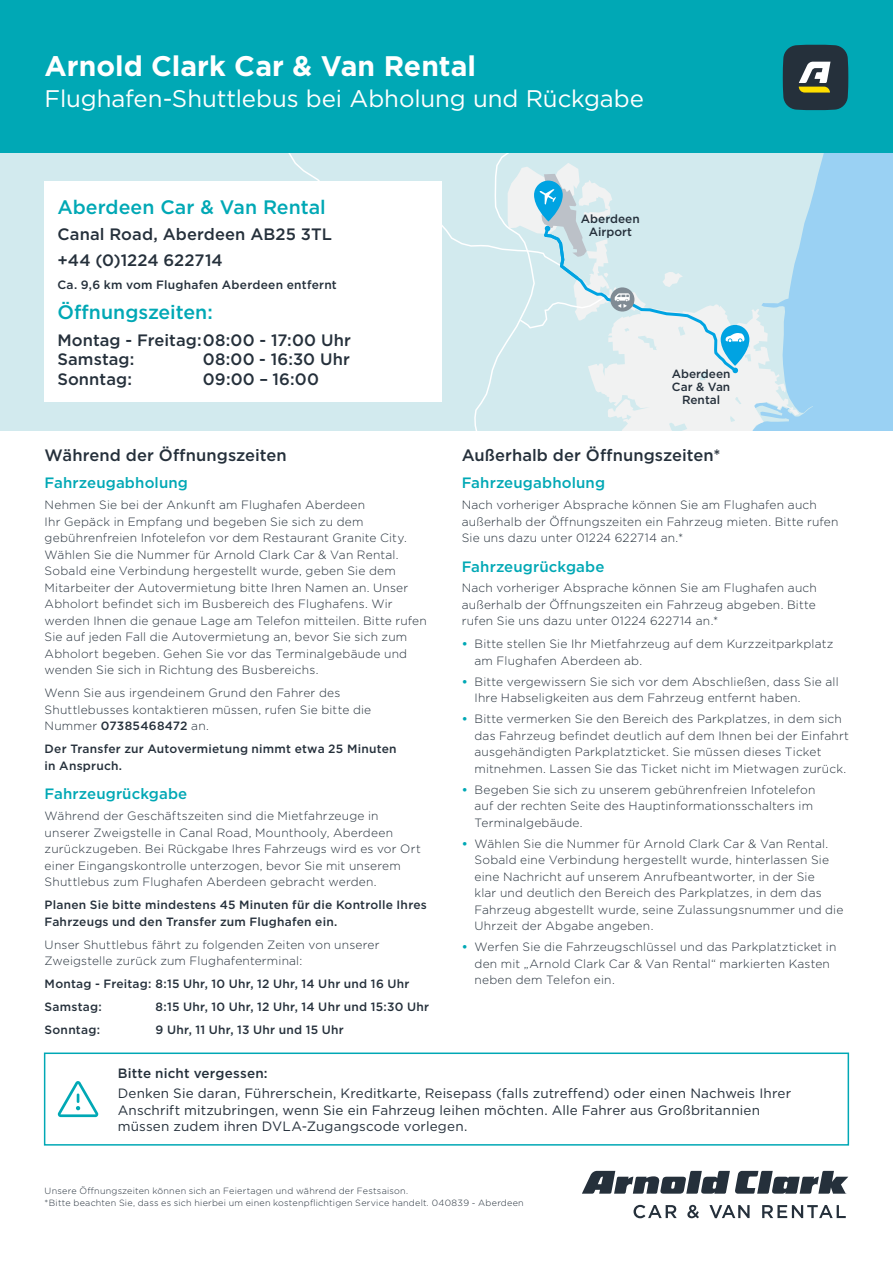
<style>
.page{position:relative;width:893px;height:1263px;background:#fff}
.page>*{position:absolute;margin:0;border:0;box-sizing:border-box;transform-origin:0 0}
.t1{font:700 28.35px "Gotham";color:#fff}
.t2{font:24px "Gotham";letter-spacing:-.005em;color:#fff}
.t3{font:500 19.5px "Gotham";color:#00a8b5}
.t4{font:500 16.5px/26.2px "Gotham";letter-spacing:.005em;color:#25303b}
.t5{font:500 15px "Gotham";letter-spacing:.01em;color:#00a8b5}
.t6{font:13.5px/16.5px "Gotham";letter-spacing:.01em;color:#25303b}
.t7{font:500 13.5px "Gotham";letter-spacing:.01em;color:#25303b}
.t8{font:300 12px/16.5px "Gotham";letter-spacing:.015em;color:#25303b}
.t9{font:500 12px/16.5px "Gotham";letter-spacing:.02em;color:#25303b}
.t10{font:500 11.85px/13.4px "Gotham";color:#25303b;text-align:center}
.t11{font:300 9px/12px "Gotham";letter-spacing:.03em;color:#25303b}
.s1{font-weight:500}
.s2{font-weight:700;color:#00a8b5}
</style>
<div class="page">
<div style="left:0;top:0;width:893px;height:153px;background:#00a8b5"></div>
<svg style="left:783px;top:45px;width:65px;height:65px;background:#405050"></svg>
<svg style="left:633px;top:1205px;width:44px;height:13px"></svg>
<svg style="left:687px;top:1205px;width:12px;height:13px"></svg>
<svg style="left:709px;top:1205px;width:41px;height:13px"></svg>
<svg style="left:762px;top:1205px;width:84px;height:13px"></svg>
<svg style="left:582px;top:1171px;width:266px;height:23px"></svg>
<div style="left:690px;top:153px;width:203px;height:277px;background:#9ad1f3"></div>
<svg style="left:0;top:153px;width:824px;height:277px;fill:#d2eaee"></svg>
<svg style="left:279px;top:153px;width:520px;height:277px"></svg>
<div style="left:45px;top:181px;width:397px;height:221px;background:#fff"></div>
<div style="left:44px;top:1052px;width:805px;height:93px;border:2px solid #00a8b5"></div>
<svg style="left:58px;top:1081px;width:40px;height:36px"></svg>
<h1 class="t1" style="left:45px;top:47px;width:433px">Arnold Clark Car &amp; Van Rental</h1>
<h2 class="t2" style="left:45px;top:83px;width:601px">Flughafen-Shuttlebus bei Abholung und Rückgabe</h2>
<h3 class="t3" style="left:57px;top:194px;width:270px">Aberdeen Car &amp; Van Rental</h3>
<h3 class="t4" style="left:57px;top:221px;width:276px">Canal Road, Aberdeen AB25 3TL +44 (0)1224 622714</h3>
<p class="t9" style="left:57px;top:276px;width:281px">Ca. 9,6 km vom Flughafen Aberdeen entfernt</p>
<h3 class="t3" style="left:57px;top:300px;width:157px">Öffnungszeiten:</h3>
<h3 class="t4" style="left:57px;top:330px;width:295px;line-height:19.8px">Montag - Freitag:08:00 - 17:00 Uhr<br>Samstag:</h3>
<h3 class="t4" style="left:203px;top:346px;width:149px">08:00 - 16:30 Uhr</h3>
<h3 class="t4" style="left:57px;top:366px;width:76px">Sonntag:</h3>
<h3 class="t4" style="left:203px;top:366px;width:118px">09:00 – 16:00</h3>
<p class="t10" style="left:581px;top:212px;width:60px">Aberdeen<br>Airport</p>
<p class="t10" style="left:672px;top:367px;width:60px">Aberdeen<br>Car &amp; Van<br>Rental</p>
<h3 class="t4" style="left:45px;top:441px;width:244px">Während der Öffnungszeiten</h3>
<p class="t5" style="left:45px;top:473px;width:145px">Fahrzeugabholung</p>
<p class="t8" style="left:45px;top:496px;width:384px">Nehmen Sie bei der Ankunft am Flughafen Aberdeen<br>Ihr Gepäck in Empfang und begeben Sie sich zu dem gebührenfreien Infotelefon vor dem Restaurant Granite City.<br>Wählen Sie die Nummer für Arnold Clark Car &amp; Van Rental.<br>Sobald eine Verbindung hergestellt wurde, geben Sie dem Mitarbeiter der Autovermietung bitte Ihren Namen an. Unser Abholort befindet sich im Busbereich des Flughafens. Wir werden Ihnen die genaue Lage am Telefon mitteilen. Bitte rufen Sie auf jeden Fall die Autovermietung an, bevor Sie sich zum Abholort begeben. Gehen Sie vor das Terminalgebäude und wenden Sie sich in Richtung des Busbereichs.</p>
<p class="t8" style="left:45px;top:684px;width:328px">Wenn Sie aus irgendeinem Grund den Fahrer des<br>Shuttlebusses kontaktieren müssen, rufen Sie bitte die<br>Nummer <span class="s1">07385468472</span> an.</p>
<p class="t9" style="left:45px;top:740px;width:353px">Der Transfer zur Autovermietung nimmt etwa 25 Minuten in Anspruch.</p>
<p class="t5" style="left:45px;top:784px;width:144px">Fahrzeugrückgabe</p>
<p class="t8" style="left:45px;top:807px;width:378px">Während der Geschäftszeiten sind die Mietfahrzeuge in unserer Zweigstelle in Canal Road, Mounthooly, Aberdeen zurückzugeben. Bei Rückgabe Ihres Fahrzeugs wird es vor Ort einer Eingangskontrolle unterzogen, bevor Sie mit unserem Shuttlebus zum Flughafen Aberdeen gebracht werden.</p>
<p class="t9" style="left:45px;top:896px;width:384px">Planen Sie bitte mindestens 45 Minuten für die Kontrolle Ihres<br>Fahrzeugs und den Transfer zum Flughafen ein.</p>
<p class="t8" style="left:45px;top:936px;width:336px">Unser Shuttlebus fährt zu folgenden Zeiten von unserer<br>Zweigstelle zurück zum Flughafenterminal:</p>
<p class="t9" style="left:45px;top:972px;width:366px;line-height:23.1px">Montag - Freitag: 8:15 Uhr, 10 Uhr, 12 Uhr, 14 Uhr und 16 Uhr<br>Samstag:</p>
<p class="t9" style="left:156px;top:998px;width:275px">8:15 Uhr, 10 Uhr, 12 Uhr, 14 Uhr und 15:30 Uhr</p>
<p class="t9" style="left:45px;top:1021px;width:57px">Sonntag:</p>
<p class="t9" style="left:156px;top:1021px;width:190px">9 Uhr, 11 Uhr, 13 Uhr und 15 Uhr</p>
<h3 class="t4" style="left:462px;top:441px;width:260px">Außerhalb der Öffnungszeiten*</h3>
<p class="t5" style="left:462px;top:473px;width:145px">Fahrzeugabholung</p>
<p class="t8" style="left:462px;top:496px;width:378px">Nach vorheriger Absprache können Sie am Flughafen auch außerhalb der Öffnungszeiten ein Fahrzeug mieten. Bitte rufen<br>Sie uns dazu unter 01224 622714 an.*</p>
<p class="t5" style="left:462px;top:556px;width:144px">Fahrzeugrückgabe</p>
<p class="t8" style="left:462px;top:580px;width:357px;text-align:justify">Nach vorheriger Absprache können Sie am Flughafen auch außerhalb der Öffnungszeiten ein Fahrzeug abgeben. Bitte rufen Sie uns dazu unter 01224 622714 an.*</p>
<p class="t8" style="left:474px;top:636px;width:360px;text-indent:-13px"><span class="s2">•</span> Bitte stellen Sie Ihr Mietfahrzeug auf dem Kurzzeitparkplatz am Flughafen Aberdeen ab.</p>
<p class="t8" style="left:474px;top:673px;width:366px;text-indent:-13px"><span class="s2">•</span> Bitte vergewissern Sie sich vor dem Abschließen, dass Sie all<br>Ihre Habseligkeiten aus dem Fahrzeug entfernt haben.</p>
<p class="t8" style="left:474px;top:710px;width:376px;text-indent:-13px"><span class="s2">•</span> Bitte vermerken Sie den Bereich des Parkplatzes, in dem sich das Fahrzeug befindet deutlich auf dem Ihnen bei der Einfahrt ausgehändigten Parkplatzticket. Sie müssen dieses Ticket mitnehmen. Lassen Sie das Ticket nicht im Mietwagen zurück.</p>
<p class="t8" style="left:474px;top:781px;width:343px;text-indent:-13px"><span class="s2">•</span> Begeben Sie sich zu unserem gebührenfreien Infotelefon auf der rechten Seite des Hauptinformationsschalters im<br>Terminalgebäude.</p>
<p class="t8" style="left:474px;top:835px;width:370px;text-indent:-13px"><span class="s2">•</span> Wählen Sie die Nummer für Arnold Clark Car &amp; Van Rental.<br>Sobald eine Verbindung hergestellt wurde, hinterlassen Sie eine Nachricht auf unserem Anrufbeantworter, in der Sie<br>klar und deutlich den Bereich des Parkplatzes, in dem das Fahrzeug abgestellt wurde, seine Zulassungsnummer und die Uhrzeit der Abgabe angeben.</p>
<p class="t8" style="left:474px;top:938px;width:363px;text-indent:-13px"><span class="s2">•</span> Werfen Sie die Fahrzeugschlüssel und das Parkplatzticket in den mit „Arnold Clark Car &amp; Van Rental“ markierten Kasten neben dem Telefon ein.</p>
<p class="t7" style="left:118px;top:1064px;width:152px">Bitte nicht vergessen:</p>
<p class="t6" style="left:118px;top:1085px;width:675px">Denken Sie daran, Führerschein, Kreditkarte, Reisepass (falls zutreffend) oder einen Nachweis Ihrer<br>Anschrift mitzubringen, wenn Sie ein Fahrzeug leihen möchten. Alle Fahrer aus Großbritannien müssen zudem ihren DVLA-Zugangscode vorlegen.</p>
<p class="t11" style="left:45px;top:1185px;width:481px">Unsere Öffnungszeiten können sich an Feiertagen und während der Festsaison.<br>*Bitte beachten Sie, dass es sich hierbei um einen kostenpflichtigen Service handelt. 040839 - Aberdeen</p>
</div>
